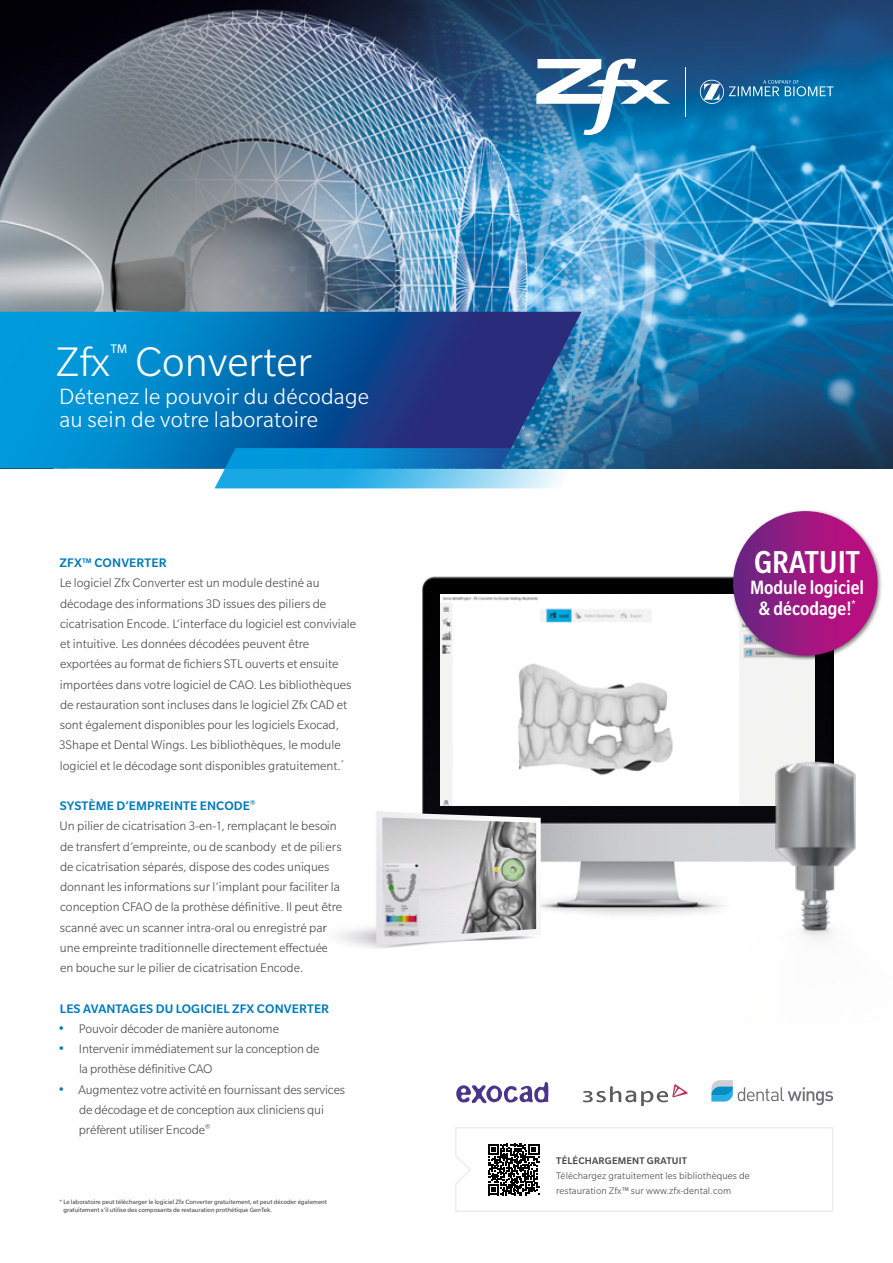
<style>
.page{position:relative;width:893px;height:1263px;background:#fff}
.page>*{position:absolute;margin:0;border:0;box-sizing:border-box;transform-origin:0 0}
.t1{font:300 45px "Slate Pro";color:#fff}
.t2{font:500 condensed 34.5px "Slate Pro";color:#fff}
.t3{font:300 24px/22.5px "Slate Pro";letter-spacing:.01em;color:#fff}
.t4{font:500 condensed 21px/21px "Slate Pro";color:#fff;text-align:center}
.t5{font:300 13.5px/20.2px "Slate Pro";color:#4a4a49}
.t6{font:500 13.5px "Slate Pro";letter-spacing:.01em;color:#007bbb}
.t7{font:300 10.5px/15px "Slate Pro";letter-spacing:.01em;color:#4a4a49}
.t8{font:500 10.5px "Slate Pro";letter-spacing:.02em;color:#4a4a49}
.t9{font:6.75px/7.5px "Slate Pro";color:#4a4a49}
.s1{font-weight:500;color:#007bbb}
.s2{font-size:15.75px;color:#007bbb}
</style>
<div class="page">
<img style="left:0;top:0;width:893px;height:468px">
<svg style="left:0;top:312px;width:582px;height:156px;background:#0e66ab"></svg>
<svg style="left:214px;top:448px;width:515px;height:40px"></svg>
<svg style="left:455px;top:1127px;width:378px;height:85px"></svg>
<svg style="left:456px;top:1082px;width:92px;height:21px"></svg>
<svg style="left:711px;top:1080px;width:122px;height:25px"></svg>
<hr style="left:685px;top:67px;width:1px;height:50px;background:#fff">
<svg style="left:700px;top:80px;width:134px;height:24px;background:#3283b2"></svg>
<svg style="left:536px;top:59px;width:134px;height:76px"></svg>
<img style="left:423px;top:578px;width:410px;height:327px">
<img style="left:441px;top:594px;width:374px;height:212px">
<img style="left:339px;top:812px;width:78px;height:137px">
<img style="left:377px;top:812px;width:164px;height:133px">
<img style="left:382px;top:817px;width:154px;height:122px">
<img style="left:661px;top:708px;width:195px;height:231px">
<svg style="left:583px;top:1084px;width:105px;height:22px"></svg>
<div style="left:731px;top:508px;width:152px;height:152px;background:#000;opacity:.5"></div>
<div style="left:733px;top:511px;width:145px;height:145px;background:linear-gradient(to right,#6d2783,#c60d7f);border-radius:72px"></div>
<h1 class="t1" style="left:56px;top:338px;width:258px">Zfx<sup>™</sup> Converter</h1>
<h3 class="t3" style="left:59px;top:385px;width:311px">Détenez le pouvoir du décodage au sein de votre laboratoire</h3>
<p class="t6" style="left:60px;top:555px;width:109px">ZFX™ CONVERTER</p>
<p class="t5" style="left:59px;top:573px;width:298px">Le logiciel Zfx Converter est un module destiné au décodage des informations 3D issues des piliers de cicatrisation Encode. L‘interface du logiciel est conviviale et intuitive. Les données décodées peuvent être exportées au format de fichiers STL ouverts et ensuite importées dans votre logiciel de CAO. Les bibliothèques de restauration sont incluses dans le logiciel Zfx CAD et sont également disponibles pour les logiciels Exocad, 3Shape et Dental Wings. Les bibliothèques, le module logiciel et le décodage sont disponibles gratuitement.<sup>*</sup></p>
<p class="t5" style="left:60px;top:796px;width:284px"><span class="s1">SYSTÈME D’EMPREINTE ENCODE</span><sup>®<br></sup>Un pilier de cicatrisation 3-en-1, remplaçant le besoin de transfert d’empreinte, ou de scanbody et de piliers de cicatrisation séparés, dispose des codes uniques donnant les informations sur l’implant pour faciliter la conception CFAO de la prothèse définitive. Il peut être scanné avec un scanner intra-oral ou enregistré par une empreinte traditionnelle directement effectuée en bouche sur le pilier de cicatrisation Encode.</p>
<p class="t6" style="left:60px;top:1001px;width:271px">LES AVANTAGES DU LOGICIEL ZFX CONVERTER</p>
<p class="t5" style="left:57px;top:1018px;width:223px"><span class="s2">•</span> Pouvoir décoder de manière autonome</p>
<p class="t5" style="left:79px;top:1039px;width:242px;text-indent:-22px"><span class="s2">•</span> Intervenir immédiatement sur la conception de la prothèse définitive CAO</p>
<p class="t5" style="left:79px;top:1079px;width:268px;text-indent:-21px"><span class="s2">•</span> Augmentez votre activité en fournissant des services de décodage et de conception aux cliniciens qui préfèrent utiliser Encode<sup>®</sup></p>
<p class="t9" style="left:64px;top:1198px;width:265px;text-indent:-4px">* Le laboratoire peut télécharger le logiciel Zfx Converter gratuitement, et peut décoder également gratuitement s’il utilise des composants de restauration prothétique GenTek.</p>
<h2 class="t2" style="left:754px;top:544px;width:107px">GRATUIT</h2>
<h3 class="t4" style="left:750px;top:577px;width:116px">Module logiciel &amp; décodage!<sup>*</sup></h3>
<p class="t8" style="left:556px;top:1155px;width:132px">TÉLÉCHARGEMENT GRATUIT</p>
<p class="t7" style="left:556px;top:1168px;width:195px">Téléchargez gratuitement les bibliothèques de restauration Zfx™ sur www.zfx-dental.com</p>
</div>
